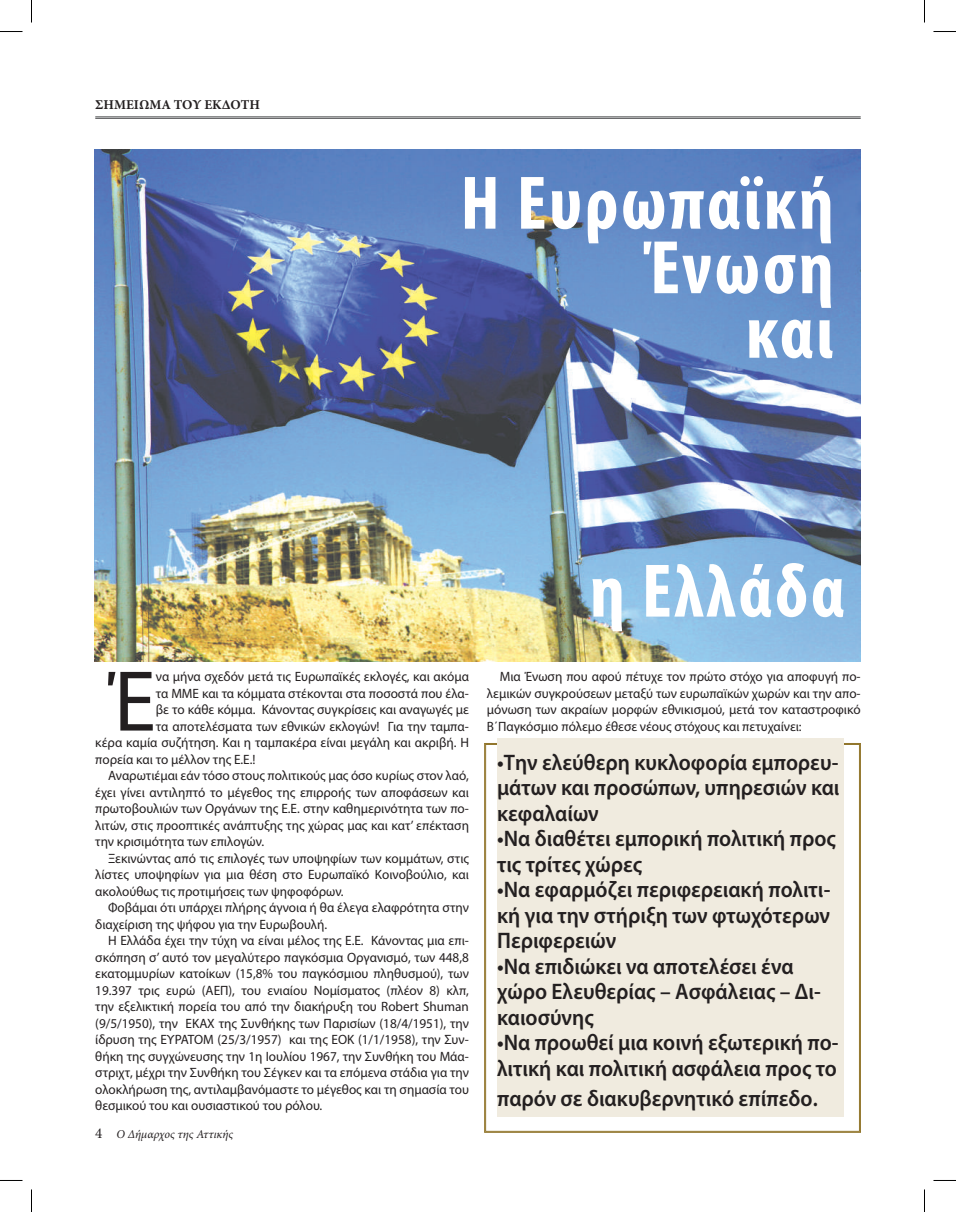
<style>
.page{position:relative;width:956px;height:1212px;background:#fff}
.page>*{position:absolute;margin:0;border:0;box-sizing:border-box;transform-origin:0 0}
.t1{font:87px "Myriad Pro";color:#231f20}
.t2{font:700 condensed 76.5px/64.5px "Myriad Pro";letter-spacing:.03em;color:#fff;text-align:right}
.t3{font:600 22.5px/25.5px "Myriad Pro";color:#231f20;scale:.95 1}
.t4{font:13.5px/16.5px "Myriad Pro";color:#231f20;text-align:justify}
.t5{font:700 13.5px "Minion Pro";color:#231f20}
.t6{font:italic 12px "Minion Pro";color:#231f20}
.s1{font-style:normal;font-size:15px}
</style>
<div class="page">
<img style="left:95px;top:150px;width:766px;height:511px">
<svg style="left:484px;top:742px;width:377px;height:390px"></svg>
<div style="left:497px;top:737px;width:346px;height:379px;background:#f0ebdf"></div>
<hr style="left:95px;top:116px;width:766px;height:1px;background:#57585a">
<hr style="left:95px;top:118px;width:766px;height:1px;background:#57585a">
<svg style="left:0;top:31px;width:22px;height:1px"></svg>
<svg style="left:933px;top:31px;width:23px;height:1px"></svg>
<svg style="left:31px;top:0;width:1px;height:22px"></svg>
<svg style="left:31px;top:1189px;width:1px;height:22px"></svg>
<svg style="left:924px;top:0;width:1px;height:22px"></svg>
<svg style="left:924px;top:1189px;width:1px;height:22px"></svg>
<p class="t5" style="left:95px;top:95px;width:166px">ΣΗΜΕΙΩΜΑ ΤΟΥ ΕΚΔΟΤΗ</p>
<h2 class="t2" style="left:460px;top:169px;width:375px">H Ευρωπαϊκή<br>Ένωση<br>και</h2>
<h2 class="t2" style="left:590px;top:557px;width:256px">η Ελλάδα</h2>
<h1 class="t1" style="left:108px;top:647px;width:49px">Έ</h1>
<p class="t4" style="left:156px;top:667px;width:315px">να μήνα σχεδόν μετά τις Ευρωπαϊκές εκλογές, και ακόμα</p>
<p class="t4" style="left:156px;top:684px;width:315px">τα ΜΜΕ και τα κόμματα στέκονται στα ποσοστά που έλα-</p>
<p class="t4" style="left:156px;top:700px;width:315px">βε το κάθε κόμμα. Κάνοντας συγκρίσεις και αναγωγές με</p>
<p class="t4" style="left:156px;top:717px;width:315px">τα αποτελέσματα των εθνικών εκλογών! Για την ταμπα-</p>
<p class="t4" style="left:95px;top:733px;width:375px">κέρα καμία συζήτηση. Και η ταμπακέρα είναι μεγάλη και ακριβή. Η</p>
<p class="t4" style="left:95px;top:750px;width:162px">πορεία και το μέλλον της Ε.Ε.!</p>
<p class="t4" style="left:108px;top:766px;width:362px">Αναρωτιέμαι εάν τόσο στους πολιτικούς μας όσο κυρίως στον λαό,</p>
<p class="t4" style="left:95px;top:783px;width:375px">έχει γίνει αντιληπτό το μέγεθος της επιρροής των αποφάσεων και</p>
<p class="t4" style="left:95px;top:799px;width:375px">πρωτοβουλιών των Οργάνων της Ε.Ε. στην καθημερινότητα των πο-</p>
<p class="t4" style="left:95px;top:816px;width:375px">λιτών, στις προοπτικές ανάπτυξης της χώρας μας και κατ’ επέκταση</p>
<p class="t4" style="left:95px;top:832px;width:170px">την κρισιμότητα των επιλογών.</p>
<p class="t4" style="left:108px;top:849px;width:362px">Ξεκινώντας από τις επιλογές των υποψηφίων των κομμάτων, στις</p>
<p class="t4" style="left:95px;top:865px;width:375px">λίστες υποψηφίων για μια θέση στο Ευρωπαϊκό Κοινοβούλιο, και</p>
<p class="t4" style="left:95px;top:882px;width:250px">ακολούθως τις προτιμήσεις των ψηφοφόρων.</p>
<p class="t4" style="left:108px;top:898px;width:362px">Φοβάμαι ότι υπάρχει πλήρης άγνοια ή θα έλεγα ελαφρότητα στην</p>
<p class="t4" style="left:95px;top:915px;width:233px">διαχείριση της ψήφου για την Ευρωβουλή.</p>
<p class="t4" style="left:108px;top:931px;width:362px">Η Ελλάδα έχει την τύχη να είναι μέλος της Ε.Ε. Κάνοντας μια επι-</p>
<p class="t4" style="left:95px;top:948px;width:375px">σκόπηση σ’ αυτό τον μεγαλύτερο παγκόσμια Οργανισμό, των 448,8</p>
<p class="t4" style="left:95px;top:964px;width:375px">εκατομμυρίων κατοίκων (15,8% του παγκόσμιου πληθυσμού), των</p>
<p class="t4" style="left:95px;top:981px;width:375px">19.397 τρις ευρώ (ΑΕΠ), του ενιαίου Νομίσματος (πλέον 8) κλπ,</p>
<p class="t4" style="left:95px;top:997px;width:375px">την εξελικτική πορεία του από την διακήρυξη του Robert Shuman</p>
<p class="t4" style="left:95px;top:1014px;width:375px">(9/5/1950), την ΕΚΑΧ της Συνθήκης των Παρισίων (18/4/1951), την</p>
<p class="t4" style="left:95px;top:1030px;width:375px">ίδρυση της ΕΥΡΑΤΟΜ (25/3/1957) και της ΕΟΚ (1/1/1958), την Συν-</p>
<p class="t4" style="left:95px;top:1047px;width:375px">θήκη της συγχώνευσης την 1η Ιουλίου 1967, την Συνθήκη του Μάα-</p>
<p class="t4" style="left:95px;top:1063px;width:375px">στριχτ, μέχρι την Συνθήκη του Σέγκεν και τα επόμενα στάδια για την</p>
<p class="t4" style="left:95px;top:1080px;width:375px">ολοκλήρωση της, αντιλαμβανόμαστε το μέγεθος και τη σημασία του</p>
<p class="t4" style="left:95px;top:1096px;width:229px">θεσμικού του και ουσιαστικού του ρόλου.</p>
<p class="t6" style="left:95px;top:1125px;width:139px"><span class="s1">4</span> Ο Δήμαρχος της Αττικής</p>
<p class="t4" style="left:487px;top:667px;width:375px;text-indent:13px">Μια Ένωση που αφού πέτυχε τον πρώτο στόχο για αποφυγή πο&shy;λεμικών συγκρούσεων μεταξύ των ευρωπαϊκών χωρών και την απο&shy;μόνωση των ακραίων μορφών εθνικισμού, μετά τον καταστροφικό Β΄Παγκόσμιο πόλεμο έθεσε νέους στόχους και πετυχαίνει:</p>
<h3 class="t3" style="left:497px;top:748px;width:362px;text-align:justify">•Την ελεύθερη κυκλοφορία εμπορευ&shy;μάτων και προσώπων, υπηρεσιών και κεφαλαίων</h3>
<h3 class="t3" style="left:497px;top:825px;width:358px">•Να διαθέτει εμπορική πολιτική προς τις τρίτες χώρες</h3>
<h3 class="t3" style="left:497px;top:876px;width:352px;text-align:justify">•Να εφαρμόζει περιφερειακή πολιτι&shy;κή για την στήριξη των φτωχότερων Περιφερειών</h3>
<h3 class="t3" style="left:497px;top:952px;width:342px">•Να επιδιώκει να αποτελέσει ένα χώρο Ελευθερίας – Ασφάλειας – Δι&shy;καιοσύνης</h3>
<h3 class="t3" style="left:497px;top:1029px;width:361px">•Να προωθεί μια κοινή εξωτερική πο&shy;λιτική και πολιτική ασφάλεια προς το</h3>
<h3 class="t3" style="left:497px;top:1084px;width:339px">παρόν σε διακυβερνητικό επίπεδο.</h3>
<p class="t4" style="left:500px;top:1096px;width:25px">BOX</p>
</div>
